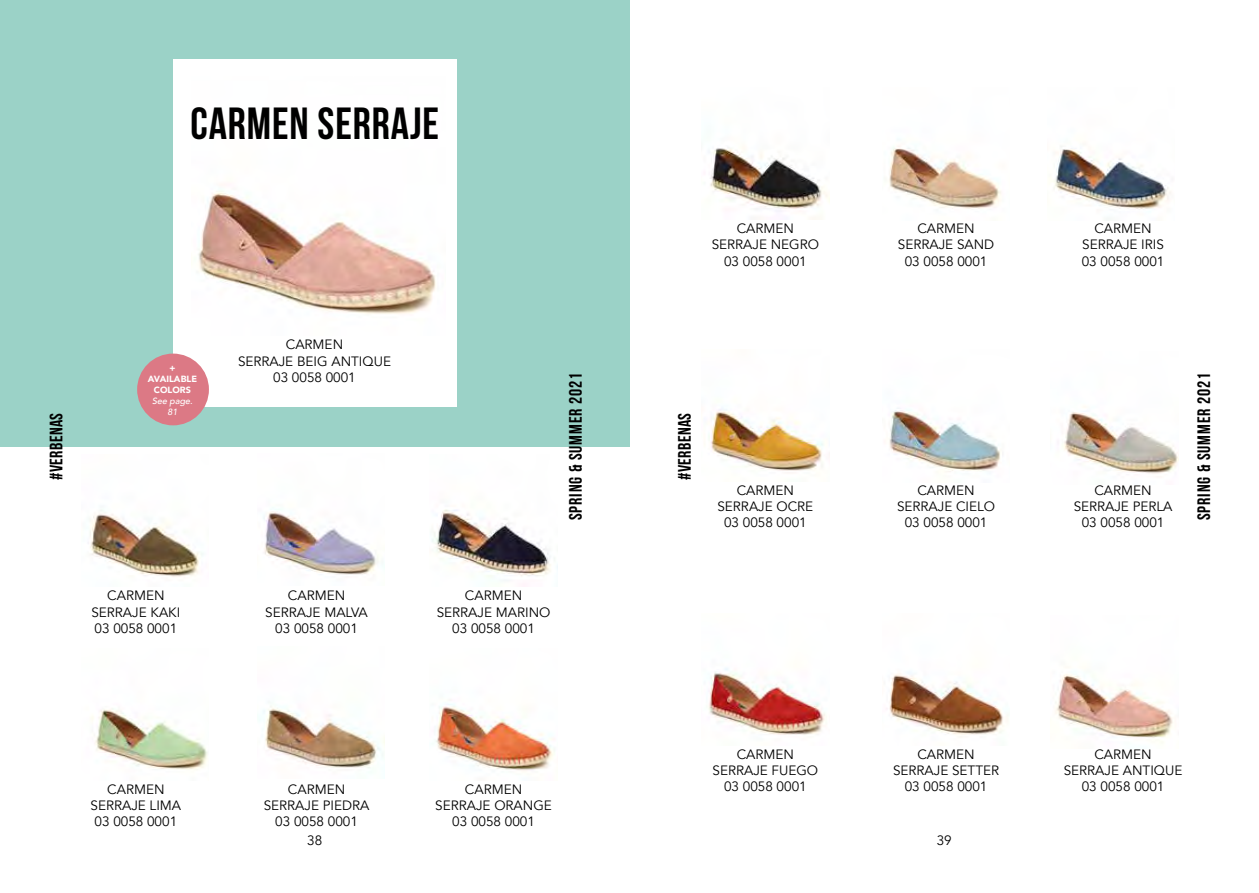
<style>
.page{position:relative;width:1259px;height:893px;background:#fff}
.page>*{position:absolute;margin:0;border:0;box-sizing:border-box;transform-origin:0 0}
.t1{font:700 45px "Bebas Neue";letter-spacing:.02em;color:#000}
.t2{font:700 18px "Bebas Neue";letter-spacing:.05em;color:#000}
.t3{font:700 18px "Bebas Neue";letter-spacing:.02em;color:#000}
.t4{font:13.5px/16.2px "Avenir";color:#000;text-align:center}
.t5{font:900 9px/10.8px "Avenir";color:#fff;text-align:center}
.t6{font:italic 500 9px/10.8px "Avenir";color:#fff;text-align:center}
</style>
<div class="page">
<div style="left:0;top:0;width:629px;height:446px;background:#9bd2c7"></div>
<img style="left:91px;top:708px;width:117px;height:62px">
<img style="left:90px;top:509px;width:113px;height:68px">
<img style="left:259px;top:706px;width:126px;height:62px">
<img style="left:263px;top:509px;width:116px;height:66px">
<img style="left:436px;top:704px;width:118px;height:68px">
<img style="left:432px;top:509px;width:119px;height:78px">
<div style="left:173px;top:60px;width:283px;height:347px;background:#fff"></div>
<img style="left:198px;top:191px;width:238px;height:123px">
<div style="left:137px;top:354px;width:72px;height:71px;background:#dc7985;border-radius:50%"></div>
<img style="left:709px;top:407px;width:114px;height:64px">
<img style="left:708px;top:668px;width:118px;height:67px">
<img style="left:710px;top:146px;width:119px;height:74px">
<img style="left:889px;top:408px;width:111px;height:64px">
<img style="left:886px;top:672px;width:122px;height:65px">
<img style="left:889px;top:146px;width:112px;height:63px">
<img style="left:1062px;top:406px;width:116px;height:68px">
<img style="left:1055px;top:674px;width:118px;height:69px">
<img style="left:1051px;top:146px;width:120px;height:63px">
<h1 class="t1" style="left:190px;top:98px;width:250px">CARMEN SERRAJE</h1>
<h2 class="t3" style="left:46px;top:480px;width:69px;rotate:-90deg">#VERBENAS</h2>
<p class="t5" style="left:148px;top:363px;width:51px">+<br>AVAILABLE<br>COLORS</p>
<p class="t6" style="left:152px;top:395px;width:42px">See page.<br>81</p>
<p class="t4" style="left:238px;top:337px;width:154px">CARMEN<br>SERRAJE BEIG ANTIQUE<br>03 0058 0001</p>
<p class="t4" style="left:91px;top:588px;width:90px">CARMEN<br>SERRAJE KAKI<br>03 0058 0001</p>
<p class="t4" style="left:265px;top:588px;width:104px">CARMEN<br>SERRAJE MALVA<br>03 0058 0001</p>
<h2 class="t2" style="left:566px;top:520px;width:149px;rotate:-90deg">SPRING &amp; SUMMER 2021</h2>
<p class="t4" style="left:437px;top:588px;width:115px">CARMEN<br>SERRAJE MARINO<br>03 0058 0001</p>
<p class="t4" style="left:711px;top:221px;width:109px">CARMEN<br>SERRAJE NEGRO<br>03 0058 0001</p>
<h2 class="t3" style="left:675px;top:480px;width:69px;rotate:-90deg">#VERBENAS</h2>
<p class="t4" style="left:717px;top:482px;width:97px">CARMEN<br>SERRAJE OCRE<br>03 0058 0001</p>
<p class="t4" style="left:898px;top:221px;width:98px">CARMEN<br>SERRAJE SAND<br>03 0058 0001</p>
<p class="t4" style="left:897px;top:482px;width:100px">CARMEN<br>SERRAJE CIELO<br>03 0058 0001</p>
<p class="t4" style="left:91px;top:781px;width:92px">CARMEN<br>SERRAJE LIMA<br>03 0058 0001</p>
<p class="t4" style="left:264px;top:781px;width:107px">CARMEN<br>SERRAJE PIEDRA<br>03 0058 0001</p>
<p class="t4" style="left:435px;top:781px;width:118px">CARMEN<br>SERRAJE ORANGE<br>03 0058 0001</p>
<p class="t4" style="left:712px;top:746px;width:107px">CARMEN<br>SERRAJE FUEGO<br>03 0058 0001</p>
<p class="t4" style="left:893px;top:746px;width:108px">CARMEN<br>SERRAJE SETTER<br>03 0058 0001</p>
<p class="t4" style="left:307px;top:833px;width:17px">38</p>
<p class="t4" style="left:936px;top:833px;width:17px">39</p>
<p class="t4" style="left:1081px;top:221px;width:84px">CARMEN<br>SERRAJE IRIS<br>03 0058 0001</p>
<p class="t4" style="left:1073px;top:482px;width:100px">CARMEN<br>SERRAJE PERLA<br>03 0058 0001</p>
<h2 class="t2" style="left:1194px;top:520px;width:149px;rotate:-90deg">SPRING &amp; SUMMER 2021</h2>
<p class="t4" style="left:1063px;top:746px;width:120px">CARMEN<br>SERRAJE ANTIQUE<br>03 0058 0001</p>
</div>
